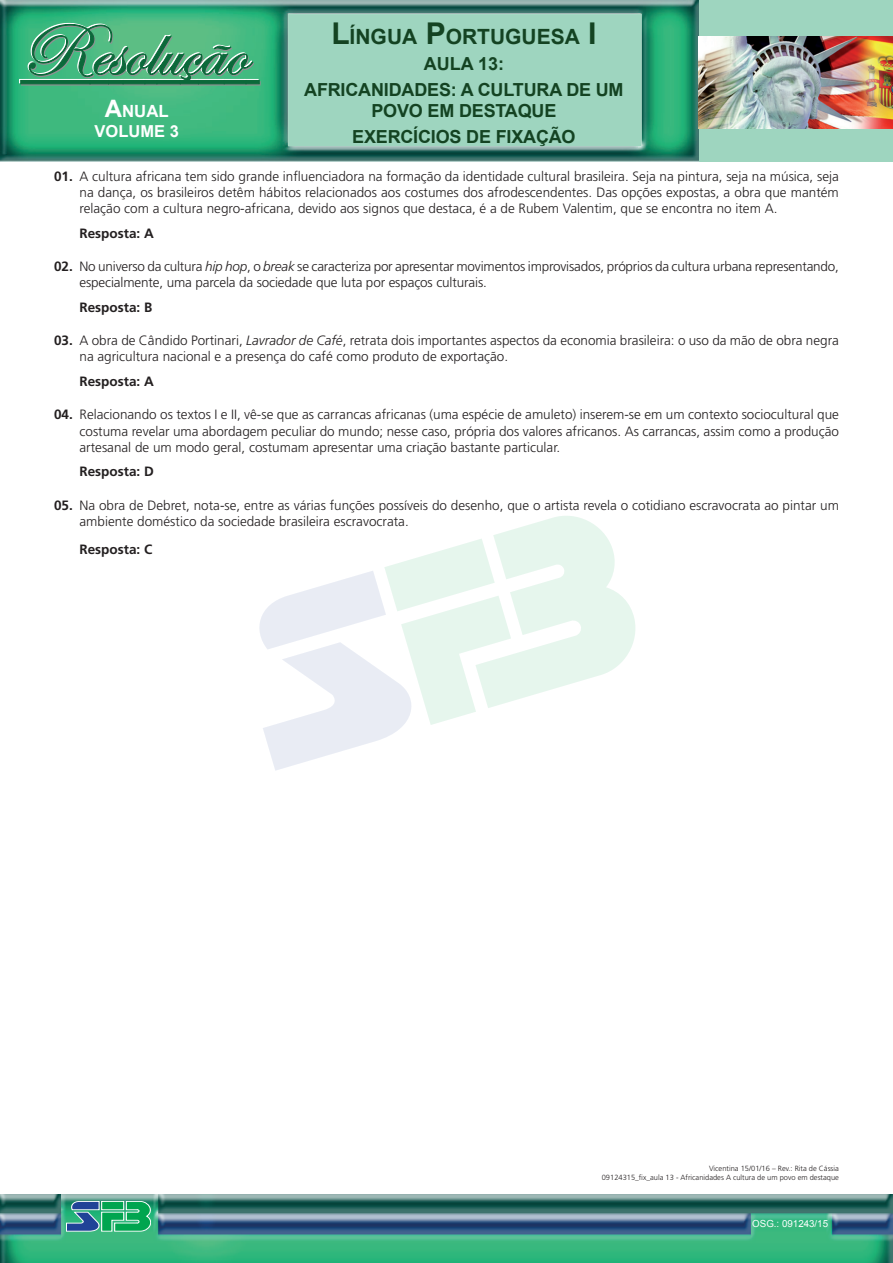
<style>
.page{position:relative;width:893px;height:1263px;background:#fff}
.page>*{position:absolute;margin:0;border:0;box-sizing:border-box;transform-origin:0 0}
.t1{font:700 21px "Arial";color:#144322}
.t2{font:700 18px/25.8px "Arial";letter-spacing:-.01em;color:#144322}
.t3{font:700 16.8px "Arial";color:#fff}
.t4{font:700 16.5px "Arial";color:#fff}
.Exercício_chamada{font:300 13.5px/16.2px "Frutiger";color:#231f20}
.Exercício_chamada-2{font:700 13.5px "Frutiger";color:#231f20}
.t5{font:9.75px "Arial";color:#fff}
.t6{font:300 7.5px "Frutiger";color:#231f20}
.s1{font-size:24px}
.s2{font-style:inherit}
.s3{font-size:30px}
.s4{font-weight:700}
.s5{font-style:italic}
</style>
<div class="page">
<div style="left:0;top:0;width:893px;height:162px;background:#9ed5bf"></div>
<img style="left:0;top:0;width:698px;height:162px">
<img style="left:698px;top:37px;width:195px;height:91px">
<div style="left:19px;top:79px;width:70px;height:4px;border:1px solid #fff"></div>
<svg style="left:20px;top:23px;width:240px;height:62px;background:#52aa7d"></svg>
<div style="left:224px;top:80px;width:22px;height:4px;border:1px solid #0b693a"></div>
<div style="left:246px;top:80px;width:14px;height:4px;border:1px solid #0b693a"></div>
<img style="left:0;top:1195px;width:893px;height:68px">
<svg style="left:66px;top:1201px;width:85px;height:30px;background:#39a184"></svg>
<svg style="left:259px;top:516px;width:376px;height:255px"></svg>
<p class="t3" style="left:105px;top:100px;width:64px"><span class="s1">A</span>NUAL</p>
<p class="t4" style="left:95px;top:120px;width:86px">VOLUME <span class="s2">3</span></p>
<h1 class="t1" style="left:331px;top:23px;width:267px"><span class="s3">L</span>ÍNGUA <span class="s3">P</span>ORTUGUESA <span class="s3">I</span></h1>
<h2 class="t2" style="left:304px;top:51px;width:222px;text-indent:120px">AULA 13:<br>AFRICAN IDADES : A CULTURA</h2>
<h2 class="t2" style="left:566px;top:77px;width:59px">DE UM</h2>
<h2 class="t2" style="left:352px;top:99px;width:223px;text-indent:166px">QUE<br>EXERCÍCIOS DE FIXAÇÃO</h2>
<h2 class="t2" style="left:371px;top:99px;width:113px">POVO EM DESTA</h2>
<p class="Exercício_chamada" style="left:80px;top:168px;width:761px;text-align:justify;text-indent:-26px"><span class="s4">01.</span> A cultura africana tem sido grande influenciadora na formação da identidade cultural brasileira. Seja na pintura, seja na música, seja na dança, os brasileiros detêm hábitos relacionados aos costumes dos afrodescendentes. Das opções expostas, a obra que mantém relação com a cultura negro-africana, devido aos signos que destaca, é a de Rubem Valentim, que se encontra no item A.</p>
<p class="Exercício_chamada-2" style="left:80px;top:225px;width:76px">Resposta: A</p>
<p class="Exercício_chamada" style="left:80px;top:258px;width:761px;text-indent:-26px"><span class="s4">02.</span> No universo da cultura <span class="s5">hip hop</span>, o <span class="s5">break</span> se caracteriza por apresentar movimentos improvisados, próprios da cultura urbana representando, especialmente, uma parcela da sociedade que luta por espaços culturais.</p>
<p class="Exercício_chamada-2" style="left:80px;top:299px;width:74px">Resposta: B</p>
<p class="Exercício_chamada" style="left:80px;top:332px;width:761px;text-indent:-26px"><span class="s4">03.</span> A obra de Cândido Portinari, <span class="s5">Lavrador de Café</span>, retrata dois importantes aspectos da economia brasileira: o uso da mão de obra negra na agricultura nacional e a presença do café como produto de exportação.</p>
<p class="Exercício_chamada-2" style="left:80px;top:373px;width:76px">Resposta: A</p>
<p class="Exercício_chamada" style="left:80px;top:406px;width:761px;text-align:justify;text-indent:-26px"><span class="s4">04.</span> Relacionando os textos I e II, vê-se que as carrancas africanas (uma espécie de amuleto) inserem-se em um contexto sociocultural que costuma revelar uma abordagem peculiar do mundo; nesse caso, própria dos valores africanos. As carrancas, assim como a produção artesanal de um modo geral, costumam apresentar uma criação bastante particular.</p>
<p class="Exercício_chamada-2" style="left:80px;top:464px;width:76px">Resposta: D</p>
<p class="Exercício_chamada" style="left:80px;top:497px;width:761px;text-indent:-26px"><span class="s4">05.</span> Na obra de Debret, nota-se, entre as várias funções possíveis do desenho, que o artista revela o cotidiano escravocrata ao pintar um ambiente doméstico da sociedade brasileira escravocrata.</p>
<p class="Exercício_chamada-2" style="left:80px;top:541px;width:74px">Resposta: C</p>
<p class="t6" style="left:709px;top:1164px;width:131px">Vicentina 15/01/16 – Rev.: Rita de Cássia</p>
<p class="t6" style="left:602px;top:1173px;width:239px">09124315_fix_aula 13 - Africanidades A cultura de um povo em destaque</p>
<p class="t5" style="left:752px;top:1217px;width:77px">OSG.: 091243/15</p>
</div>
